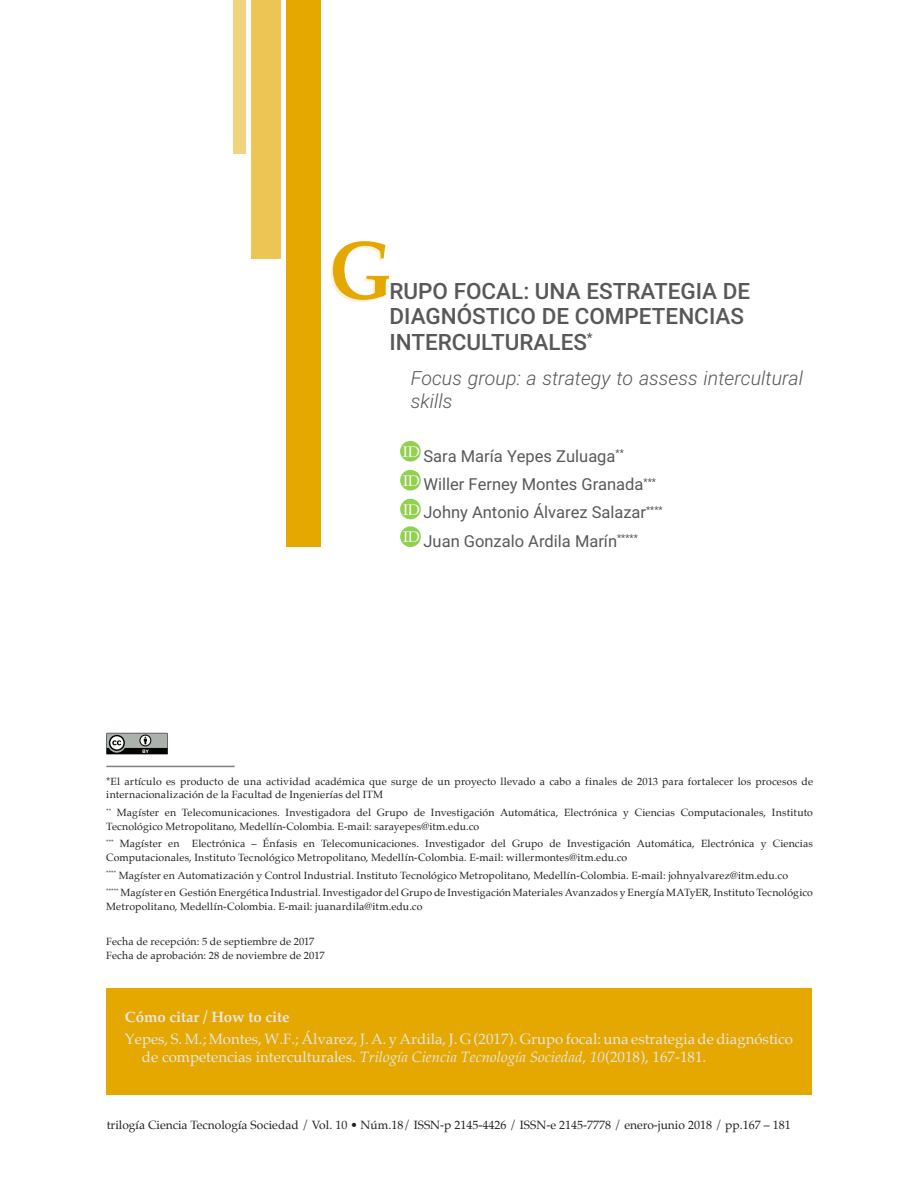
<style>
.page{position:relative;width:918px;height:1188px;background:#fff}
.page>*{position:absolute;margin:0;border:0;box-sizing:border-box;transform-origin:0 0}
.CUERPO_DE_TEXTO{font:700 82.5px "Palatino";color:#e5a800;scale:.94 1}
.TITULOS_CAPITULOS{font:500 22.5px/25.5px "Roboto";color:#57585a}
.SUBTITULO_CAPITULO{font:italic 300 19.5px/22.5px "Roboto";color:#57585a}
.AUTORES_CAPITULOS{font:16.5px "Roboto";color:#57585a}
.CUERPO_DE_TEXTO-2{font:15.3px "Palatino";color:#fff}
.t1{font:15px/18px "Palatino";color:#e5e6e8}
.t2{font:700 15px "Palatino";color:#e5e6e8}
.SANGRIA_PEQUEÑA{font:12px "Palatino";color:#231f20}
.PIE_DE_PAGINA{font:10.5px/13.5px "Palatino";letter-spacing:.01em;color:#231f20}
.s1{font-style:italic}
</style>
<div class="page">
<div style="left:106px;top:988px;width:706px;height:106px;background:#e5a800"></div>
<div style="left:286px;top:0;width:34px;height:547px;background:#e5a800"></div>
<div style="left:251px;top:0;width:30px;height:259px;background:#edc555"></div>
<div style="left:233px;top:0;width:13px;height:153px;background:#f2d380"></div>
<svg style="left:106px;top:733px;width:62px;height:22px"></svg>
<hr style="left:106px;top:766px;width:129px;height:1px;background:#808080">
<div style="left:400px;top:499px;width:21px;height:20px;background:#92d050;border-radius:50%"></div>
<div style="left:400px;top:526px;width:21px;height:21px;background:#92d050;border-radius:50%"></div>
<div style="left:400px;top:470px;width:21px;height:20px;background:#92d050;border-radius:50%"></div>
<div style="left:400px;top:441px;width:21px;height:21px;background:#92d050;border-radius:50%"></div>
<p class="CUERPO_DE_TEXTO" style="left:328px;top:200px;width:70px">G</p>
<p class="TITULOS_CAPITULOS" style="left:389px;top:277px;width:362px">RUPO FOCAL: UNA ESTRATEGIA DE<br>DIAGNÓSTICO DE COMPETENCIAS<br>INTERCULTURALES<sup>*</sup></p>
<p class="SUBTITULO_CAPITULO" style="left:411px;top:366px;width:394px">Focus group: a strategy to assess intercultural skills</p>
<p class="CUERPO_DE_TEXTO-2" style="left:403px;top:439px;width:18px">ID</p>
<p class="AUTORES_CAPITULOS" style="left:423px;top:444px;width:202px">Sara María Yepes Zuluaga<sup>**</sup></p>
<p class="AUTORES_CAPITULOS" style="left:423px;top:473px;width:234px">Willer Ferney Montes Granada<sup>***</sup></p>
<p class="AUTORES_CAPITULOS" style="left:423px;top:501px;width:241px">Johny Antonio Álvarez Salazar<sup>****</sup></p>
<p class="AUTORES_CAPITULOS" style="left:423px;top:529px;width:216px">Juan Gonzalo Ardila Marín<sup>*****</sup></p>
<p class="CUERPO_DE_TEXTO-2" style="left:403px;top:468px;width:18px">ID</p>
<p class="CUERPO_DE_TEXTO-2" style="left:403px;top:497px;width:18px">ID</p>
<p class="CUERPO_DE_TEXTO-2" style="left:403px;top:524px;width:18px">ID</p>
<p class="PIE_DE_PAGINA" style="left:106px;top:775px;width:708px">*El artículo es producto de una actividad académica que surge de un proyecto llevado a cabo a finales de 2013 para fortalecer los procesos de internacionalización de la Facultad de Ingenierías del ITM</p>
<p class="PIE_DE_PAGINA" style="left:106px;top:806px;width:708px"><sup>**</sup> Magíster en Telecomunicaciones. Investigadora del Grupo de Investigación Automática, Electrónica y Ciencias Computacionales, Instituto<br>Tecnológico Metropolitano, Medellín-Colombia. E-mail: sarayepes@itm.edu.co</p>
<p class="PIE_DE_PAGINA" style="left:106px;top:837px;width:708px"><sup>***</sup> Magíster en Electrónica – Énfasis en Telecomunicaciones. Investigador del Grupo de Investigación Automática, Electrónica y Ciencias<br>Computacionales, Instituto Tecnológico Metropolitano, Medellín-Colombia. E-mail: willermontes@itm.edu.co</p>
<p class="PIE_DE_PAGINA" style="left:106px;top:868px;width:683px"><sup>****</sup> Magíster en Automatización y Control Industrial. Instituto Tecnológico Metropolitano, Medellín-Colombia. E-mail: johnyalvarez@itm.edu.co</p>
<p class="PIE_DE_PAGINA" style="left:106px;top:886px;width:708px"><sup>*****</sup> Magíster en Gestión Energética Industrial. Investigador del Grupo de Investigación Materiales Avanzados y Energía MATyER, Instituto Tecnológico<br>Metropolitano, Medellín-Colombia. E-mail: juanardila@itm.edu.co</p>
<p class="PIE_DE_PAGINA" style="left:106px;top:935px;width:210px">Fecha de recepción: 5 de septiembre de 2017</p>
<p class="PIE_DE_PAGINA" style="left:106px;top:949px;width:220px">Fecha de aprobación: 28 de noviembre de 2017</p>
<h3 class="t2" style="left:125px;top:1004px;width:166px">Cómo citar / How to cite</h3>
<h3 class="t1" style="left:142px;top:1030px;width:653px;text-indent:-17px">Yepes, S. M.; Montes, W.F.; Álvarez, J. A. y Ardila, J. G (2017). Grupo focal: una estrategia de diagnóstico de competencias interculturales. <span class="s1">Trilogía Ciencia Tecnología Sociedad</span>, <span class="s1">10</span>(2018), 167-181.</h3>
<p class="SANGRIA_PEQUEÑA" style="left:107px;top:1115px;width:685px">trilogía Ciencia Tecnología Sociedad / Vol. 10 • Núm.18/ ISSN-p 2145-4426 / ISSN-e 2145-7778 / enero-junio 2018 / pp.167 – 181</p>
</div>
